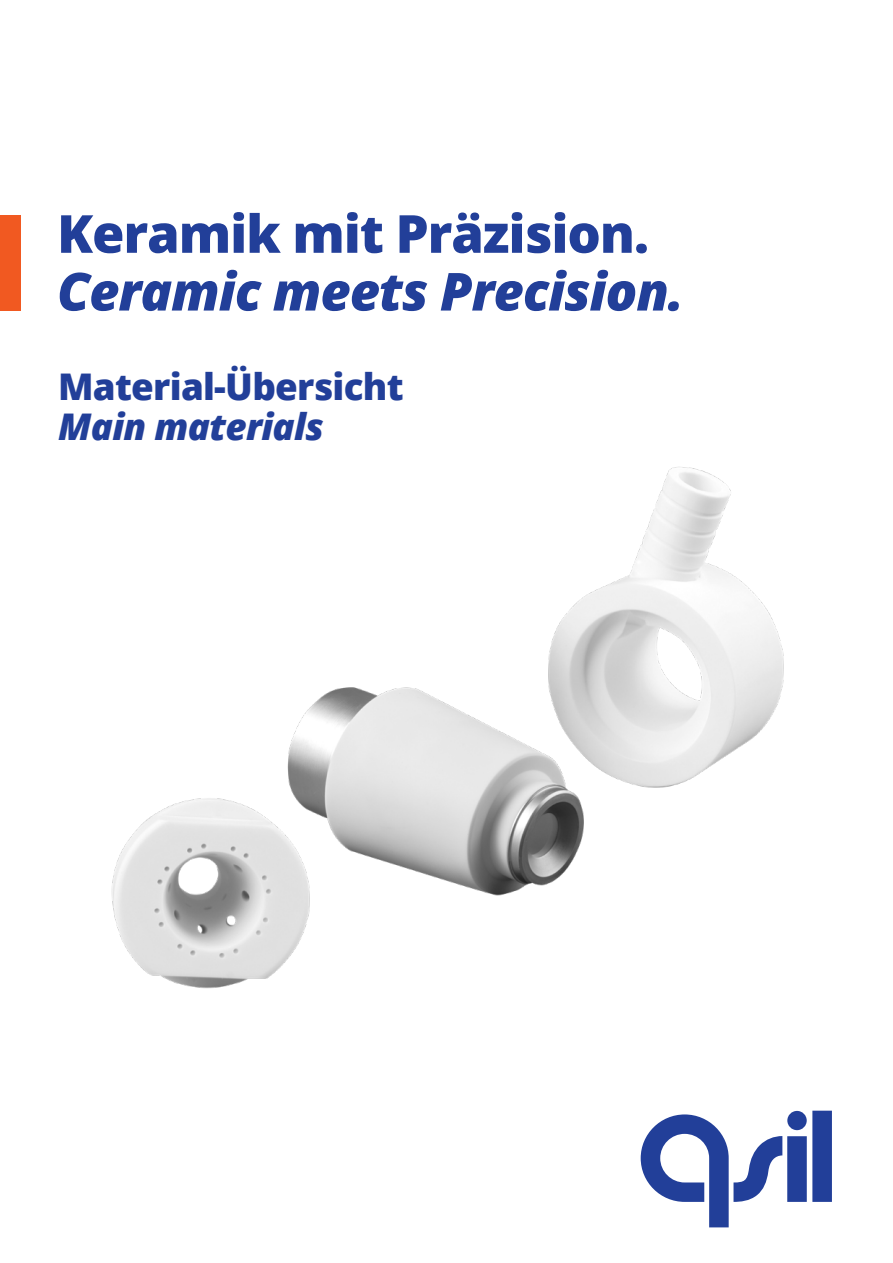
<style>
.page{position:relative;width:893px;height:1263px;background:#fff}
.page>*{position:absolute;margin:0;border:0;box-sizing:border-box;transform-origin:0 0}
.t1{font:italic 800 52.5px "Open Sans";letter-spacing:-.02em;color:#223f99}
.t2{font:800 52.5px "Open Sans";letter-spacing:-.02em;color:#223f99}
.t3{font:800 36.75px "Open Sans";letter-spacing:-.02em;color:#223f99}
.t4{font:italic 800 36.75px "Open Sans";letter-spacing:-.02em;color:#223f99}
</style>
<div class="page">
<img style="left:111px;top:798px;width:193px;height:191px">
<svg style="left:641px;top:1111px;width:191px;height:116px"></svg>
<div style="left:0;top:215px;width:20px;height:96px;background:#f15921"></div>
<img style="left:553px;top:467px;width:231px;height:321px">
<img style="left:201px;top:637px;width:439px;height:293px">
<p class="t2" style="left:57px;top:194px;width:593px">Keramik mit Präzision.</p>
<p class="t1" style="left:57px;top:252px;width:628px">Ceramic meets Precision.</p>
<p class="t3" style="left:58px;top:358px;width:347px">Material-Übersicht</p>
<p class="t4" style="left:58px;top:399px;width:267px">Main materials</p>
</div>
